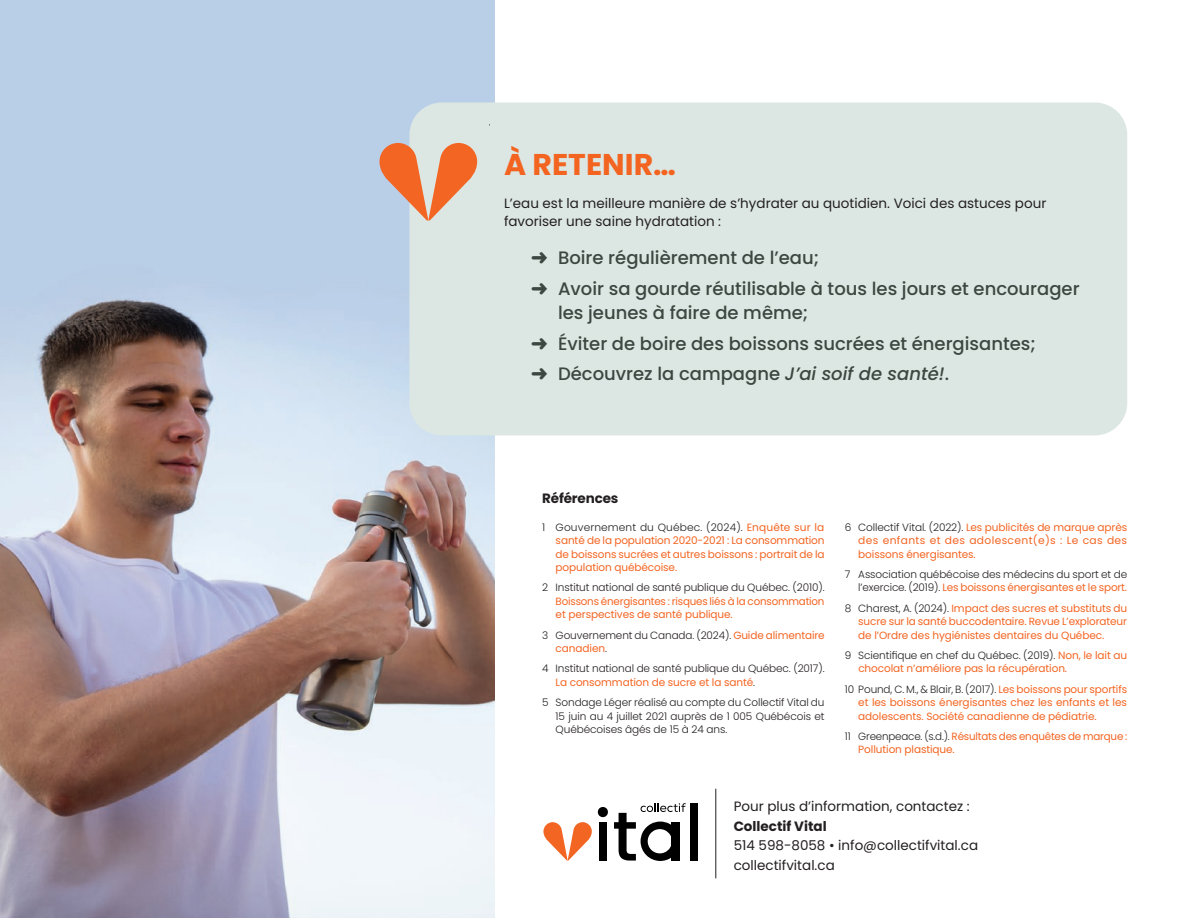
<style>
.page{position:relative;width:1188px;height:918px;background:#fff}
.page>*{position:absolute;margin:0;border:0;box-sizing:border-box;transform-origin:0 0}
.t1{font:700 30px "Poppins";color:#f36421}
.t2{font:500 18px/30.8px "Poppins";color:#3c4741}
.t3{font:13.5px/19.5px "Poppins";color:#231f20}
.t4{font:700 13.5px "Poppins";color:#231f20}
.t5{font:10.5px/13.5px "Poppins";letter-spacing:-.01em;color:#f36421;text-align:justify}
.t6{font:300 10.5px/13.5px "Poppins";letter-spacing:-.01em;color:#231f20}
.s1{font-style:italic}
.s2{font-weight:300;color:#231f20}
.s3{font-weight:400;color:#f36421}
</style>
<div class="page">
<img style="left:0;top:0;width:495px;height:918px">
<div style="left:599px;top:822px;width:8px;height:39px;background:#000"></div>
<div style="left:690px;top:803px;width:8px;height:58px;background:#000"></div>
<svg style="left:543px;top:822px;width:49px;height:39px"></svg>
<svg style="left:598px;top:807px;width:10px;height:10px"></svg>
<svg style="left:614px;top:803px;width:72px;height:58px"></svg>
<div style="left:409px;top:102px;width:718px;height:333px;background:#dce7e3;border-radius:32px"></div>
<svg style="left:379px;top:143px;width:98px;height:77px"></svg>
<hr style="left:715px;top:789px;width:1px;height:89px;background:#231f20">
<h1 class="t1" style="left:504px;top:147px;width:173px">À RETENIR…</h1>
<p class="t3" style="left:504px;top:194px;width:544px;line-height:18px">L’eau est la meilleure manière de s’hydrater au quotidien. Voici des astuces pour favoriser une saine hydratation :</p>
<h2 class="t2" style="left:531px;top:243px;width:550px">➜ Boire régulièrement de l’eau;<br>➜ Avoir sa gourde réutilisable à tous les jours et encourager</h2>
<h2 class="t2" style="left:531px;top:297px;width:506px;text-indent:27px">les jeunes à faire de même;<br>➜ Éviter de boire des boissons sucrées et énergisantes; ➜ Découvrez la campagne <span class="s1">J’ai soif de santé!</span>.</h2>
<p class="t4" style="left:542px;top:490px;width:78px">Références</p>
<p class="t5" style="left:556px;top:520px;width:270px;text-indent:-14px"><span class="s2">1 Gouvernement du Québec. (2024).</span> Enquête sur la santé de la population 2020-2021 : La consommation de boissons sucrées et autres boissons : portrait de la population québécoise.</p>
<p class="t6" style="left:542px;top:581px;width:284px">2 Institut national de santé publique du Québec. (2010).</p>
<p class="t5" style="left:556px;top:595px;width:270px">Boissons énergisantes : risques liés à la consommation et perspectives de santé publique.</p>
<p class="t6" style="left:556px;top:628px;width:271px;text-indent:-14px">3 Gouvernement du Canada. (2024). <span class="s3">Guide alimentaire canadien</span>.</p>
<p class="t6" style="left:556px;top:662px;width:270px;text-indent:-14px">4 Institut national de santé publique du Québec. (2017).<br><span class="s3">La consommation de sucre et la santé</span>.</p>
<p class="t6" style="left:556px;top:696px;width:270px;text-align:justify;text-indent:-14px">5 Sondage Léger réalisé au compte du Collectif Vital du 15 juin au 4 juillet 2021 auprès de 1 005 Québécois et Québécoises âgés de 15 à 24 ans.</p>
<p class="t5" style="left:858px;top:520px;width:270px;text-indent:-14px"><span class="s2">6 Collectif Vital. (2022).</span> Les publicités de marque après des enfants et des adolescent(e)s : Le cas des boissons énergisantes.</p>
<p class="t6" style="left:845px;top:568px;width:284px;text-align:right">7 Association québécoise des médecins du sport et de l’exercice. (2019). <span class="s3">Les boissons énergisantes et le sport.</span></p>
<p class="t5" style="left:858px;top:601px;width:270px;text-indent:-14px"><span class="s2">8 Charest, A. (2024).</span> Impact des sucres et substituts du sucre sur la santé buccodentaire. Revue L’explorateur de l’Ordre des hygiénistes dentaires du Québec.</p>
<p class="t5" style="left:858px;top:649px;width:270px;text-indent:-14px"><span class="s2">9 Scientifique en chef du Québec. (2019).</span> Non, le lait au chocolat n’améliore pas la récupération.</p>
<p class="t5" style="left:858px;top:682px;width:270px;text-indent:-14px"><span class="s2">10 Pound, C. M., &amp; Blair, B. (2017).</span> Les boissons pour sportifs et les boissons énergisantes chez les enfants et les adolescents. Société canadienne de pédiatrie.</p>
<p class="t5" style="left:858px;top:730px;width:271px;text-indent:-14px"><span class="s2">11 Greenpeace. (s.d.).</span> Résultats des enquêtes de marque :<br>Pollution plastique.</p>
<p class="t3" style="left:734px;top:797px;width:238px">Pour plus d’information, contactez :</p>
<p class="t4" style="left:734px;top:818px;width:94px">Collectif Vital</p>
<p class="t3" style="left:734px;top:836px;width:246px">514 598-8058 • info@collectifvital.ca collectifvital.ca</p>
</div>
